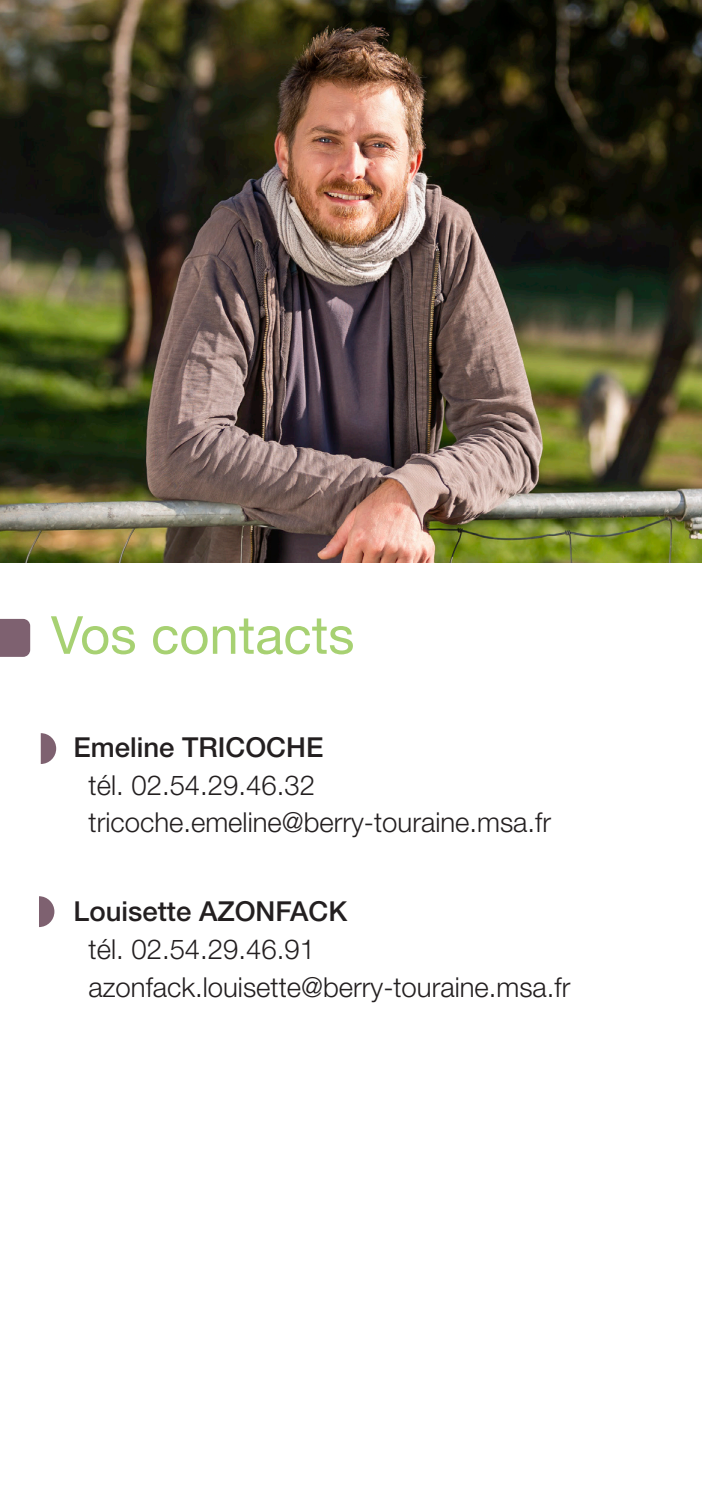
<style>
.page{position:relative;width:702px;height:1489px;background:#fff}
.page>*{position:absolute;margin:0;border:0;box-sizing:border-box;transform-origin:0 0}
.Texte_CourantDemiLune{font:52.5px "Helvetica Neue LT Std";color:#a7d172}
.Sous-Titre{font:300 27.5px "Helvetica Neue LT Std";color:#231f20}
.Sous-Titre-2{font:500 27.5px "Helvetica Neue LT Std";color:#231f20}
</style>
<div class="page">
<svg style="left:0;top:619px;width:30px;height:38px"></svg>
<img style="left:0;top:0;width:702px;height:562px">
<svg style="left:41px;top:733px;width:15px;height:31px"></svg>
<svg style="left:39px;top:896px;width:15px;height:31px"></svg>
<p class="Texte_CourantDemiLune" style="left:51px;top:603px;width:305px">Vos contacts</p>
<p class="Sous-Titre-2" style="left:74px;top:731px;width:251px">Emeline TRICOCHE</p>
<p class="Sous-Titre" style="left:89px;top:768px;width:228px">tél. 02.54.29.46.32</p>
<p class="Sous-Titre" style="left:89px;top:805px;width:464px">tricoche.emeline@berry-touraine.msa.fr</p>
<p class="Sous-Titre-2" style="left:74px;top:895px;width:275px">Louisette AZONFACK</p>
<p class="Sous-Titre" style="left:89px;top:932px;width:228px">tél. 02.54.29.46.91</p>
<p class="Sous-Titre" style="left:89px;top:969px;width:483px">azonfack.louisette@berry-touraine.msa.fr</p>
</div>
